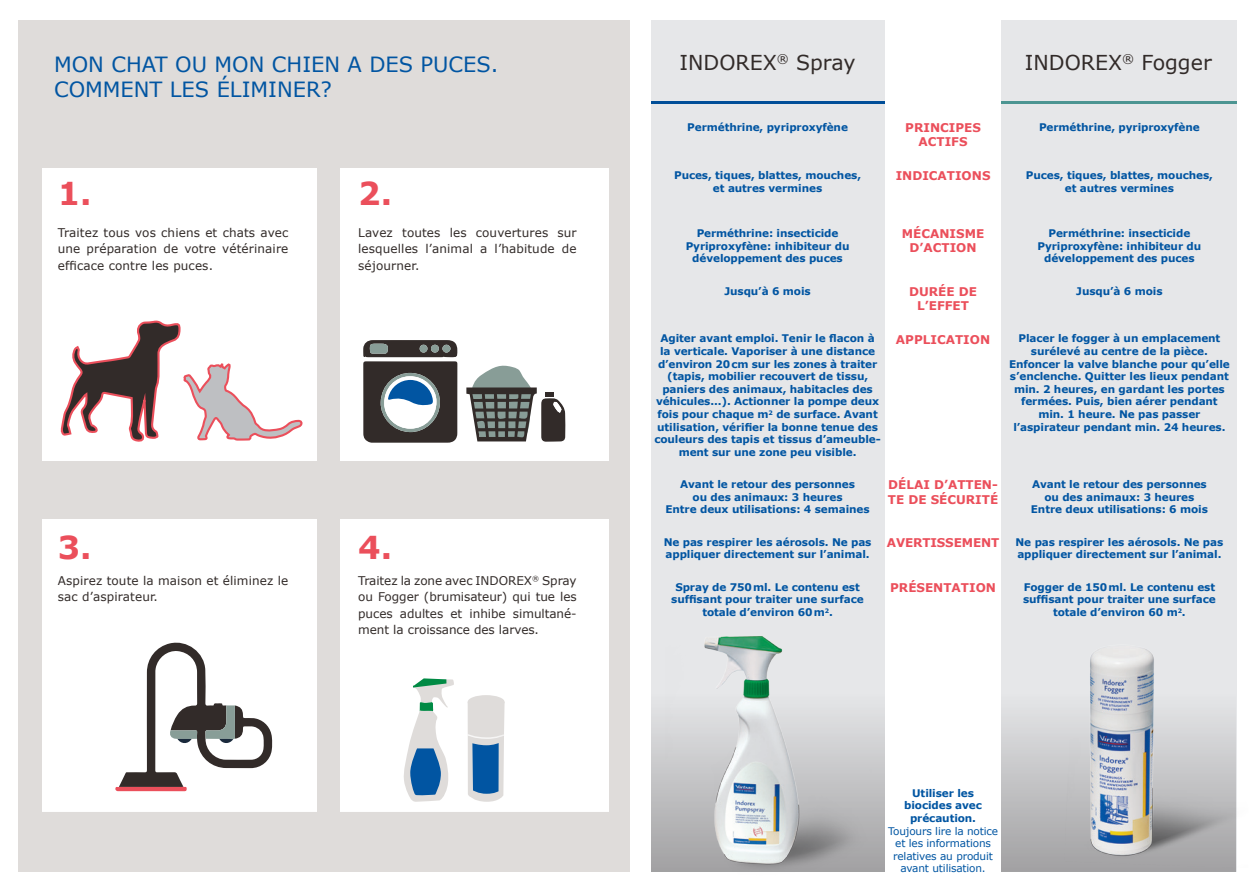
<style>
.page{position:relative;width:1259px;height:893px;background:#fff}
.page>*{position:absolute;margin:0;border:0;box-sizing:border-box;transform-origin:0 0}
.t1{font:700 31.65px "Verdana";color:#eb4f5b}
.t2{font:21px/25.2px "Verdana";color:#0155a2}
.t3{font:20.55px "Verdana";color:#322b29}
.t4{font:12px/16.5px "Verdana";letter-spacing:.01em;color:#322b29;text-align:justify}
.t5{font:700 12px/14.4px "Verdana";color:#eb4f5b;text-align:center}
.t6{font:700 10.5px/12.6px "Verdana";letter-spacing:-.01em;color:#0155a2;text-align:center}
.t7{font:10.5px/12.6px "Verdana";letter-spacing:-.015em;color:#0155a2;text-align:center}
</style>
<div class="page">
<div style="left:18px;top:21px;width:611px;height:851px;background:#dfdcda"></div>
<div style="left:42px;top:169px;width:274px;height:292px;background:#fff"></div>
<div style="left:340px;top:169px;width:268px;height:292px;background:#fff"></div>
<div style="left:42px;top:519px;width:274px;height:293px;background:#fff"></div>
<div style="left:340px;top:519px;width:268px;height:293px;background:#fff"></div>
<div style="left:650px;top:21px;width:234px;height:851px;background:#e6e7e9"></div>
<div style="left:1001px;top:21px;width:236px;height:851px;background:#e6e7e9"></div>
<div style="left:650px;top:675px;width:234px;height:197px;background:linear-gradient(to bottom,#ebedef,#a2a1a3)"></div>
<hr style="left:650px;top:101px;width:234px;height:2px;background:#004e98">
<hr style="left:1001px;top:101px;width:236px;height:2px;background:#4c9592">
<div style="left:1001px;top:675px;width:235px;height:197px;background:linear-gradient(to bottom,#ebedef,#a2a1a3)"></div>
<img style="left:665px;top:636px;width:208px;height:236px">
<svg style="left:60px;top:320px;width:243px;height:122px"></svg>
<svg style="left:363px;top:340px;width:94px;height:103px"></svg>
<svg style="left:466px;top:365px;width:99px;height:77px"></svg>
<svg style="left:115px;top:642px;width:157px;height:149px"></svg>
<div style="left:468px;top:695px;width:36px;height:14px;background:#dfdcda;border-radius:50%"></div>
<svg style="left:467px;top:702px;width:38px;height:100px"></svg>
<svg style="left:404px;top:678px;width:50px;height:124px"></svg>
<img style="left:1061px;top:649px;width:175px;height:218px">
<h2 class="t2" style="left:54px;top:51px;width:446px">MON CHAT OU MON CHIEN A DES PUCES.<br>COMMENT LES ÉLIMINER?</h2>
<h1 class="t1" style="left:58px;top:171px;width:35px">1.</h1>
<h1 class="t1" style="left:358px;top:171px;width:35px">2.</h1>
<p class="t4" style="left:58px;top:224px;width:232px">Traitez tous vos chiens et chats avec une préparation de votre vétérinaire efficace contre les puces.</p>
<p class="t4" style="left:358px;top:224px;width:220px">Lavez toutes les couvertures sur lesquelles l’animal a l’habitude de séjourner.</p>
<h1 class="t1" style="left:58px;top:525px;width:35px">3.</h1>
<h1 class="t1" style="left:358px;top:525px;width:35px">4.</h1>
<p class="t4" style="left:58px;top:572px;width:232px">Aspirez toute la maison et éliminez le sac d’aspirateur.</p>
<p class="t4" style="left:358px;top:572px;width:220px">Traitez la zone avec INDOREX<sup>®</sup> Spray ou Fogger (brumisateur) qui tue les puces adultes et inhibe simultané‑ ment la croissance des larves.</p>
<h3 class="t3" style="left:679px;top:48px;width:178px">INDOREX<sup>®</sup> Spray</h3>
<h3 class="t3" style="left:1024px;top:48px;width:188px">INDOREX<sup>®</sup> Fogger</h3>
<p class="t6" style="left:687px;top:120px;width:162px">Perméthrine, pyriproxyfène</p>
<p class="t6" style="left:1039px;top:120px;width:162px">Perméthrine, pyriproxyfène</p>
<p class="t6" style="left:674px;top:169px;width:188px">Puces, tiques, blattes, mouches, et autres vermines</p>
<p class="t5" style="left:895px;top:169px;width:96px">INDICATIONS</p>
<p class="t6" style="left:1026px;top:169px;width:188px">Puces, tiques, blattes, mouches, et autres vermines</p>
<p class="t6" style="left:685px;top:227px;width:165px">Perméthrine: insecticide<br>Pyriproxyfène: inhibiteur du développement des puces</p>
<p class="t5" style="left:902px;top:226px;width:84px">MÉCANISME<br>D’ACTION</p>
<p class="t6" style="left:1037px;top:227px;width:165px">Perméthrine: insecticide<br>Pyriproxyfène: inhibiteur du développement des puces</p>
<p class="t6" style="left:724px;top:284px;width:88px">Jusqu’à 6 mois</p>
<p class="t5" style="left:909px;top:284px;width:69px">DURÉE DE<br>L’EFFET</p>
<p class="t6" style="left:1076px;top:284px;width:88px">Jusqu’à 6 mois</p>
<p class="t6" style="left:654px;top:332px;width:228px">Agiter avant emploi. Tenir le flacon à la verticale. Vaporiser à une distance d’environ 20cm sur les zones à traiter (tapis, mobilier recouvert de tissu, paniers des animaux, habitacles des véhicules...). Actionner la pompe deux fois pour chaque m<sup>2</sup> de surface. Avant utilisation, vérifier la bonne tenue des couleurs des tapis et tissus d’ameuble‑ ment sur une zone peu visible.</p>
<p class="t5" style="left:896px;top:332px;width:96px">APPLICATION</p>
<p class="t6" style="left:1009px;top:332px;width:222px">Placer le fogger à un emplacement surélevé au centre de la pièce.<br>Enfoncer la valve blanche pour qu’elle s’enclenche. Quitter les lieux pendant min. 2 heures, en gardant les portes fermées. Puis, bien aérer pendant min. 1 heure. Ne pas passer l’aspirateur pendant min. 24 heures.</p>
<p class="t5" style="left:905px;top:120px;width:77px">PRINCIPES<br>ACTIFS</p>
<p class="t6" style="left:665px;top:478px;width:206px">Avant le retour des personnes<br>ou des animaux: 3 heures<br>Entre deux utilisations: 4 semaines</p>
<p class="t5" style="left:888px;top:478px;width:112px;text-align:left">DÉLAI D’ATTEN‑<br>TE DE SÉCURITÉ</p>
<p class="t6" style="left:1031px;top:478px;width:179px">Avant le retour des personnes ou des animaux: 3 heures<br>Entre deux utilisations: 6 mois</p>
<p class="t6" style="left:663px;top:535px;width:209px">Ne pas respirer les aérosols. Ne pas</p>
<p class="t5" style="left:887px;top:535px;width:114px">AVERTISSEMENT</p>
<p class="t6" style="left:665px;top:548px;width:206px">appliquer directement sur l’animal.</p>
<p class="t6" style="left:675px;top:580px;width:186px">Spray de 750ml. Le contenu est</p>
<p class="t5" style="left:890px;top:580px;width:107px">PRÉSENTATION</p>
<p class="t6" style="left:671px;top:593px;width:194px">suffisant pour traiter une surface totale d’environ 60m<sup>2</sup>.</p>
<p class="t6" style="left:1015px;top:535px;width:209px;text-align:left">Ne pas respirer les aérosols. Ne pas appliquer directement sur l’animal.</p>
<p class="t6" style="left:1023px;top:580px;width:194px">Fogger de 150ml. Le contenu est suffisant pour traiter une surface totale d’environ 60 m<sup>2</sup>.</p>
<p class="t6" style="left:904px;top:786px;width:79px">Utiliser les biocides avec précaution.</p>
<p class="t7" style="left:888px;top:824px;width:112px">Toujours lire la notice et les informations relatives au produit avant utilisation.</p>
</div>
